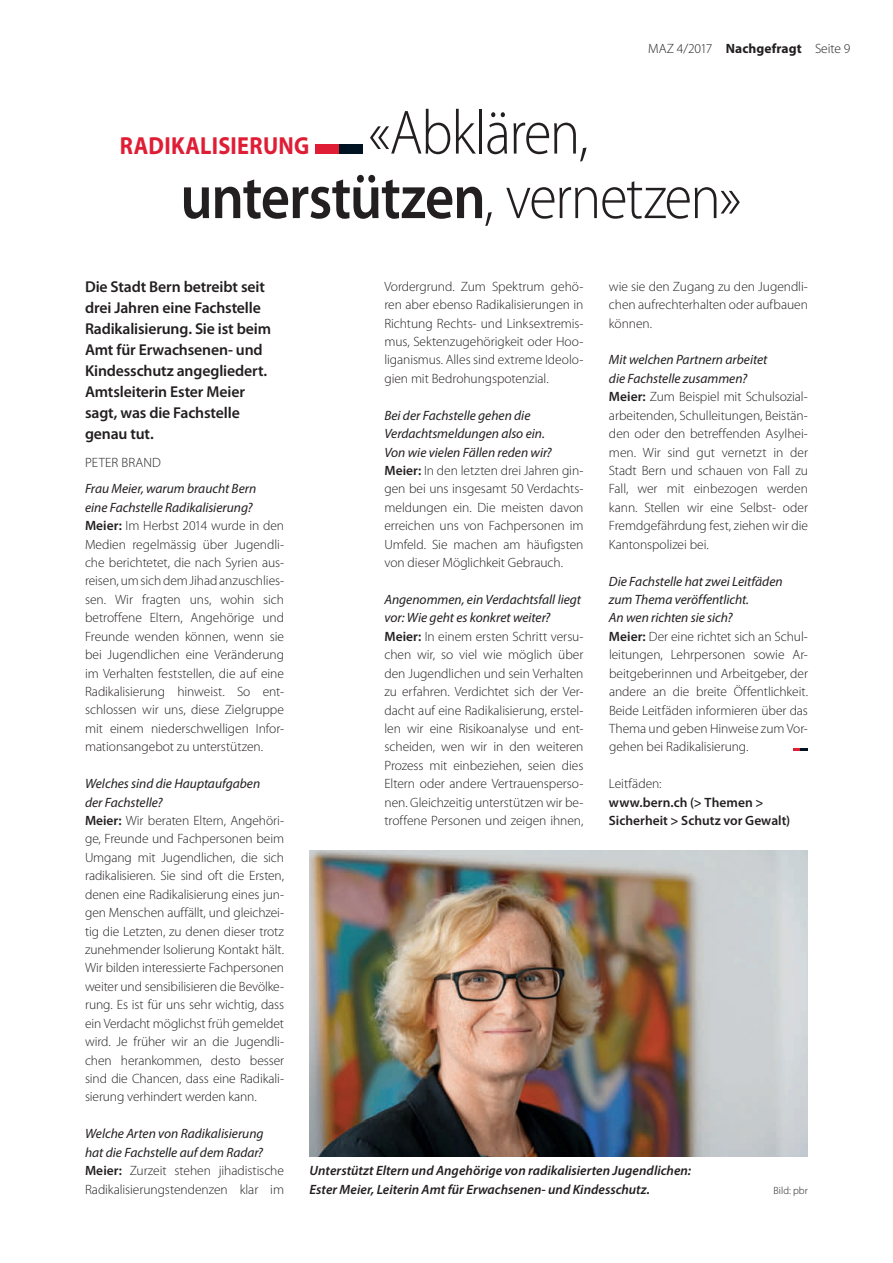
<style>
.page{position:relative;width:893px;height:1263px;background:#fff}
.page>*{position:absolute;margin:0;border:0;box-sizing:border-box;transform-origin:0 0}
.t1{font:300 63px/64.5px "Myriad Pro";letter-spacing:-.03em;color:#231f20;text-align:center;scale:.9 1}
.t2{font:700 24.75px "Myriad Pro";letter-spacing:.015em;color:#df1e36;scale:.9 1}
.t3{font:600 15.75px/21px "Myriad Pro";letter-spacing:-.01em;color:#231f20}
.t4{font:300 13.5px/18.5px "Myriad Pro";letter-spacing:-.005em;color:#231f20}
.t5{font:italic 13.5px/18.5px "Myriad Pro";color:#231f20}
.t6{font:italic 600 13.5px/18.5px "Myriad Pro";color:#231f20}
.t7{font:600 13.5px/18.5px "Myriad Pro";color:#231f20}
.t8{font:300 10.5px "Myriad Pro";letter-spacing:.005em;color:#231f20}
.s1{font-weight:700}
.s2{font-weight:600}
.s3{font-weight:400;font-style:italic}
.s4{font-weight:600;font-style:normal}
.s5{font-weight:300;font-style:normal}
</style>
<div class="page">
<div style="left:316px;top:144px;width:23px;height:9px;background:#df1e36"></div>
<div style="left:339px;top:144px;width:23px;height:9px;background:#001322"></div>
<svg style="left:794px;top:748px;width:14px;height:3px"></svg>
<img style="left:310px;top:851px;width:498px;height:306px">
<p class="t4" style="left:648px;top:39px;width:204px">MAZ 4/2017 <span class="s1">Nachgefragt</span> Seite 9</p>
<h1 class="t1" style="left:180px;top:101px;width:625px">«Abklären,<br><span class="s2">unterstützen</span>, vernetzen»</h1>
<h2 class="t2" style="left:120px;top:129px;width:212px">RADIKALISIERUNG</h2>
<p class="t3" style="left:85px;top:276px;width:188px">Die Stadt Bern betreibt seit drei Jahren eine Fachstelle<br>Radikalisierung. Sie ist beim<br>Amt für Erwachsenen- und<br>Kindesschutz angegliedert.<br>Amtsleiterin Ester Meier sagt, was die Fachstelle genau tut.</p>
<p class="t4" style="left:85px;top:454px;width:77px">PETER BRAND</p>
<p class="t4" style="left:85px;top:480px;width:201px"><span class="s3">Frau Meier, warum braucht Bern<br>eine Fachstelle Radikalisierung?<br></span><span class="s2">Meier:</span> Im Herbst 2014 wurde in den Medien regelmässig über Jugendli&shy;che berichtetet, die nach Syrien aus&shy;reisen, um sich dem Jihad anzuschlies&shy;sen. Wir fragten uns, wohin sich betroffene Eltern, Angehörige und Freunde wenden können, wenn sie bei Jugendlichen eine Veränderung im Verhalten feststellen, die auf eine Radikalisierung hinweist. So ent&shy;schlossen wir uns, diese Zielgruppe mit einem niederschwelligen Infor&shy;mationsangebot zu unterstützen.</p>
<p class="t4" style="left:85px;top:775px;width:201px"><span class="s3">Welches sind die Hauptaufgaben<br>der Fachstelle?<br></span><span class="s2">Meier:</span> Wir beraten Eltern, Angehöri&shy;ge, Freunde und Fachpersonen beim Umgang mit Jugendlichen, die sich radikalisieren. Sie sind oft die Ersten, denen eine Radikalisierung eines jun&shy;gen Menschen auffällt, und gleichzei&shy;tig die Letzten, zu denen dieser trotz zunehmender Isolierung Kontakt hält.<br>Wir bilden interessierte Fachpersonen weiter und sensibilisieren die Bevölke&shy;rung. Es ist für uns sehr wichtig, dass ein Verdacht möglichst früh gemeldet wird. Je früher wir an die Jugendli&shy;chen herankommen, desto besser sind die Chancen, dass eine Radikali&shy;sierung verhindert werden kann.</p>
<p class="t5" style="left:85px;top:1124px;width:200px">Welche Arten von Radikalisierung hat die Fachstelle auf dem Radar?<br><span class="s4">Meier:</span> <span class="s5">Zurzeit stehen jihadistische Radikalisierungstendenzen klar im</span></p>
<p class="t4" style="left:384px;top:277px;width:201px;text-align:justify">Vordergrund. Zum Spektrum gehö&shy;ren aber ebenso Radikalisierungen in Richtung Rechts- und Linksextremis&shy;mus, Sektenzugehörigkeit oder Hoo&shy;liganismus. Alles sind extreme Ideolo&shy;gien mit Bedrohungspotenzial.</p>
<p class="t4" style="left:384px;top:406px;width:201px"><span class="s3">Bei der Fachstelle gehen die Verdachtsmeldungen also ein.<br>Von wie vielen Fällen reden wir?<br></span><span class="s2">Meier:</span> In den letzten drei Jahren gin&shy;gen bei uns insgesamt 50 Verdachts&shy;meldungen ein. Die meisten davon erreichen uns von Fachpersonen im Umfeld. Sie machen am häufigsten von dieser Möglichkeit Gebrauch.</p>
<p class="t4" style="left:384px;top:590px;width:201px"><span class="s3">Angenommen, ein Verdachtsfall liegt vor: Wie geht es konkret weiter?<br></span><span class="s2">Meier:</span> In einem ersten Schritt versu&shy;chen wir, so viel wie möglich über den Jugendlichen und sein Verhalten zu erfahren. Verdichtet sich der Ver&shy;dacht auf eine Radikalisierung, erstel&shy;len wir eine Risikoanalyse und ent&shy;scheiden, wen wir in den weiteren Prozess mit einbeziehen, seien dies Eltern oder andere Vertrauensperso&shy;nen. Gleichzeitig unterstützen wir be&shy;troffene Personen und zeigen ihnen,</p>
<p class="t4" style="left:609px;top:277px;width:200px;text-align:justify">wie sie den Zugang zu den Jugendli&shy;chen aufrechterhalten oder aufbauen können.</p>
<p class="t4" style="left:609px;top:351px;width:201px"><span class="s3">Mit welchen Partnern arbeitet<br>die Fachstelle zusammen?<br></span><span class="s2">Meier:</span> Zum Beispiel mit Schulsozial&shy;arbeitenden, Schulleitungen, Beistän&shy;den oder den betreffenden Asylhei&shy;men. Wir sind gut vernetzt in der<br>Stadt Bern und schauen von Fall zu<br>Fall, wer mit einbezogen werden kann. Stellen wir eine Selbst- oder<br>Fremdgefährdung fest, ziehen wir die<br>Kantonspolizei bei.</p>
<p class="t4" style="left:609px;top:572px;width:201px"><span class="s3">Die Fachstelle hat zwei Leitfäden zum Thema veröffentlicht.<br>An wen richten sie sich?<br></span><span class="s2">Meier:</span> Der eine richtet sich an Schul&shy;leitungen, Lehrpersonen sowie Ar&shy;beitgeberinnen und Arbeitgeber, der andere an die breite Öffentlichkeit.<br>Beide Leitfäden informieren über das Thema und geben Hinweise zum Vor&shy;gehen bei Radikalisierung.</p>
<p class="t4" style="left:609px;top:775px;width:54px">Leitfäden:</p>
<p class="t7" style="left:609px;top:792px;width:183px">www.bern.ch (&gt; Themen &gt;<br>Sicherheit &gt; Schutz vor Gewalt)</p>
<p class="t6" style="left:310px;top:1161px;width:383px">Unterstützt Eltern und Angehörige von radikalisierten Jugendlichen:<br>Ester Meier, Leiterin Amt für Erwachsenen- und Kindesschutz.</p>
<p class="t8" style="left:773px;top:1184px;width:36px">Bild: pbr</p>
</div>
